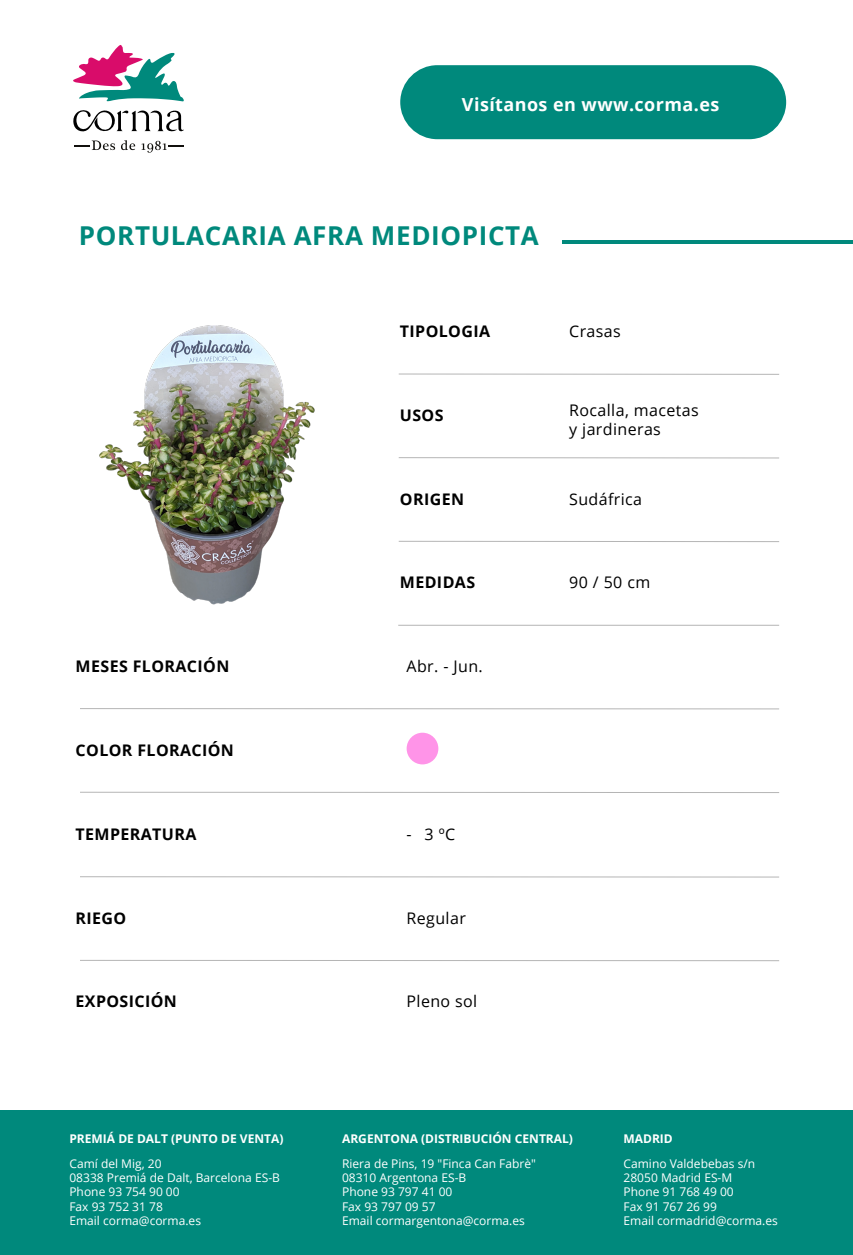
<style>
.page{position:relative;width:853px;height:1255px;background:#fff}
.page>*{position:absolute;margin:0;border:0;box-sizing:border-box;transform-origin:0 0}
.t1{font:700 26px "Open Sans";letter-spacing:.025em;color:#00897c}
.t2{font:700 18px "Open Sans";letter-spacing:.025em;color:#fff}
.t3{font:700 16px "Open Sans";letter-spacing:.025em;color:#000}
.t4{font:16px/19.2px "Open Sans";letter-spacing:.025em;color:#000}
.t5{font:12px/14.4px "Open Sans";color:#fff}
.t6{font:700 12px "Open Sans";color:#fff}
</style>
<div class="page">
<img style="left:99px;top:325px;width:216px;height:280px">
<div style="left:400px;top:65px;width:385px;height:74px;background:#00897c;border-radius:37px"></div>
<div style="left:0;top:1110px;width:852px;height:144px;background:#00897c"></div>
<svg style="left:73px;top:45px;width:111px;height:56px"></svg>
<svg style="left:73px;top:110px;width:111px;height:22px"></svg>
<svg style="left:74px;top:140px;width:41px;height:10px"></svg>
<svg style="left:121px;top:140px;width:14px;height:10px"></svg>
<svg style="left:141px;top:141px;width:43px;height:12px"></svg>
<svg style="left:398px;top:373px;width:381px;height:2px"></svg>
<svg style="left:398px;top:457px;width:381px;height:1px"></svg>
<svg style="left:398px;top:541px;width:381px;height:1px"></svg>
<hr style="left:398px;top:625px;width:380px;height:1px;background:#b5b5b5">
<svg style="left:80px;top:708px;width:699px;height:1px"></svg>
<svg style="left:80px;top:791px;width:699px;height:2px"></svg>
<svg style="left:80px;top:876px;width:699px;height:1px"></svg>
<svg style="left:80px;top:960px;width:699px;height:1px"></svg>
<div style="left:406px;top:732px;width:32px;height:32px;background:#ff94e8;border-radius:50%"></div>
<hr style="left:562px;top:240px;width:290px;height:3px;background:#00897c">
<h2 class="t2" style="left:462px;top:92px;width:259px">Visítanos en www.corma.es</h2>
<h1 class="t1" style="left:79px;top:217px;width:461px">PORTULACARIA AFRA MEDIOPICTA</h1>
<h3 class="t3" style="left:399px;top:320px;width:92px">TIPOLOGIA</h3>
<h3 class="t4" style="left:569px;top:322px;width:53px">Crasas</h3>
<h3 class="t3" style="left:399px;top:404px;width:45px">USOS</h3>
<h3 class="t4" style="left:569px;top:400px;width:131px">Rocalla, macetas y jardineras</h3>
<h3 class="t3" style="left:399px;top:487px;width:66px">ORIGEN</h3>
<h3 class="t4" style="left:569px;top:489px;width:74px">Sudáfrica</h3>
<h3 class="t3" style="left:399px;top:571px;width:77px">MEDIDAS</h3>
<h3 class="t4" style="left:569px;top:572px;width:82px">90 / 50 cm</h3>
<h3 class="t3" style="left:76px;top:655px;width:155px">MESES FLORACIÓN</h3>
<h3 class="t4" style="left:406px;top:656px;width:78px">Abr. - Jun.</h3>
<h3 class="t3" style="left:76px;top:738px;width:160px">COLOR FLORACIÓN</h3>
<h3 class="t3" style="left:76px;top:823px;width:122px">TEMPERATURA</h3>
<h3 class="t4" style="left:406px;top:824px;width:50px">- 3 ºC</h3>
<h3 class="t3" style="left:76px;top:906px;width:52px">RIEGO</h3>
<h3 class="t4" style="left:406px;top:908px;width:61px">Regular</h3>
<h3 class="t3" style="left:76px;top:990px;width:103px">EXPOSICIÓN</h3>
<h3 class="t4" style="left:406px;top:991px;width:72px">Pleno sol</h3>
<p class="t6" style="left:69px;top:1130px;width:215px">PREMIÁ DE DALT (PUNTO DE VENTA)</p>
<p class="t5" style="left:69px;top:1155px;width:212px">Camí del Mig, 20<br>08338 Premiá de Dalt, Barcelona ES-B<br>Phone 93 754 90 00<br>Fax 93 752 31 78<br>Email corma@corma.es</p>
<p class="t6" style="left:342px;top:1130px;width:232px">ARGENTONA (DISTRIBUCIÓN CENTRAL)</p>
<p class="t5" style="left:342px;top:1155px;width:195px">Riera de Pins, 19 "Finca Can Fabrè"<br>08310 Argentona ES-B<br>Phone 93 797 41 00<br>Fax 93 797 09 57<br>Email cormargentona@corma.es</p>
<p class="t6" style="left:623px;top:1130px;width:51px">MADRID</p>
<p class="t5" style="left:623px;top:1155px;width:156px">Camino Valdebebas s/n<br>28050 Madrid ES-M<br>Phone 91 768 49 00<br>Fax 91 767 26 99<br>Email cormadrid@corma.es</p>
</div>
